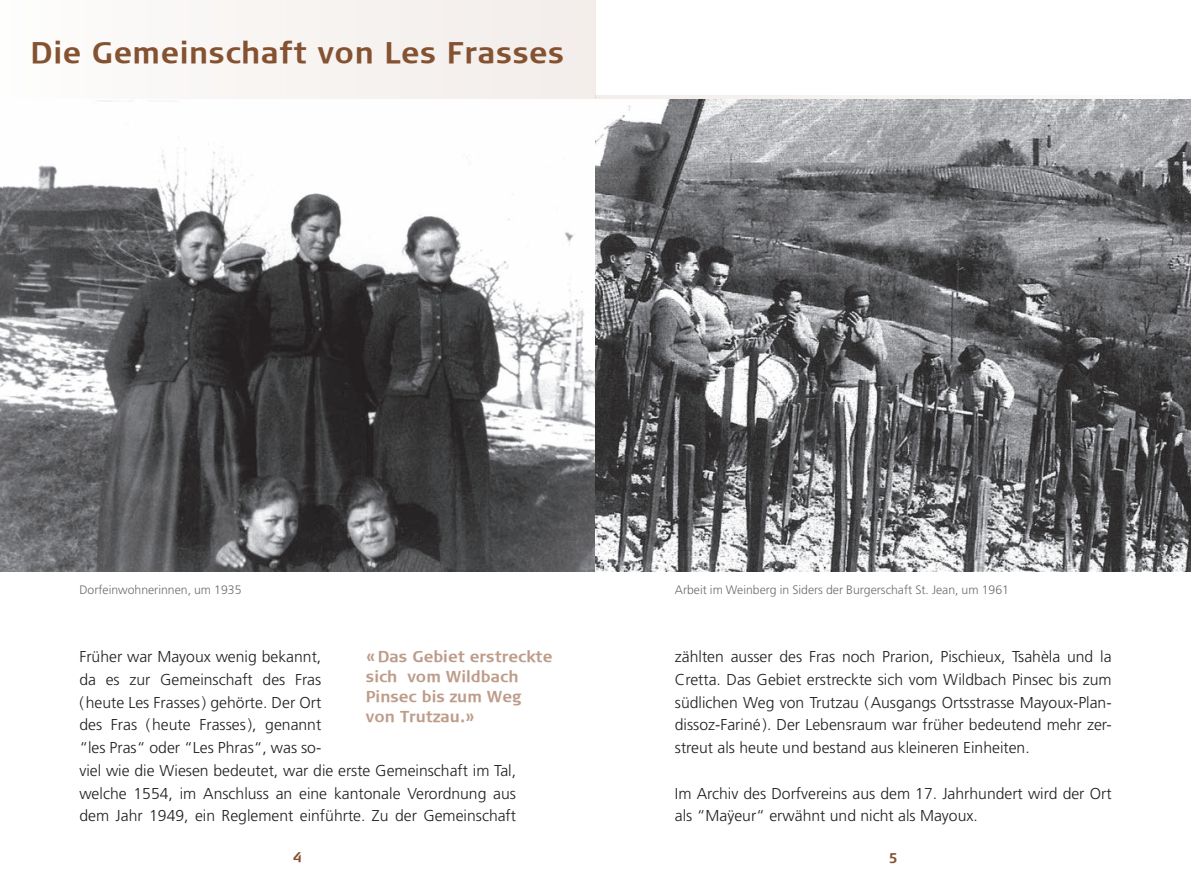
<style>
.page{position:relative;width:1191px;height:893px;background:#fff}
.page>*{position:absolute;margin:0;border:0;box-sizing:border-box;transform-origin:0 0}
.t1{font:700 29.75px "Signa Column";letter-spacing:.02em;color:#845131}
.t2{font:300 15.75px/22.8px "Frutiger LT Std";color:#231f20}
.t3{font:700 15.75px/20.1px "Signa Column";color:#be9c8a}
.t4{font:700 14px "Signa Column";color:#845131}
.t5{font:300 12.25px "Frutiger LT Std";color:#6c6d70}
</style>
<div class="page">
<div style="left:0;top:0;width:595px;height:99px;background:#f7f4f2"></div>
<hr style="left:595px;top:96px;width:596px;height:3px;background:#f7f4f2">
<img style="left:0;top:99px;width:1191px;height:472px">
<h1 class="t1" style="left:31px;top:36px;width:535px">Die Gemeinschaft von Les Frasses</h1>
<p class="t5" style="left:79px;top:583px;width:164px">Dorfeinwohnerinnen, um 1935</p>
<p class="t5" style="left:675px;top:583px;width:335px">Arbeit im Weinberg in Siders der Burgerschaft St. Jean, um 1961</p>
<p class="t3" style="left:366px;top:646px;width:188px">«Das Gebiet erstreckte sich vom Wildbach<br>Pinsec bis zum Weg von Trutzau.»</p>
<p class="t2" style="left:675px;top:646px;width:438px;text-align:justify">zählten ausser des Fras noch Prarion, Pischieux, Tsahèla und la Cretta. Das Gebiet erstreckte sich vom Wildbach Pinsec bis zum südlichen Weg von Trutzau (Ausgangs Ortsstrasse Mayoux-Plan&shy;dissoz-Fariné ). Der Lebensraum war früher bedeutend mehr zer&shy;streut als heute und bestand aus kleineren Einheiten.</p>
<p class="t2" style="left:675px;top:782px;width:438px">Im Archiv des Dorfvereins aus dem 17. Jahrhundert wird der Ort als “Maÿeur“ erwähnt und nicht als Mayoux.</p>
<p class="t2" style="left:79px;top:646px;width:438px">Früher war Mayoux wenig bekannt,<br>da es zur Gemeinschaft des Fras<br>(heute Les Frasses) gehörte. Der Ort<br>des Fras (heute Frasses), genannt<br>“les Pras“ oder “Les Phras“, was so-<br>viel wie die Wiesen bedeutet, war die erste Gemeinschaft im Tal, welche 1554, im Anschluss an eine kantonale Verordnung aus dem Jahr 1949, ein Reglement einführte. Zu der Gemeinschaft</p>
<p class="t4" style="left:293px;top:849px;width:10px">4</p>
<p class="t4" style="left:888px;top:850px;width:10px">5</p>
</div>
